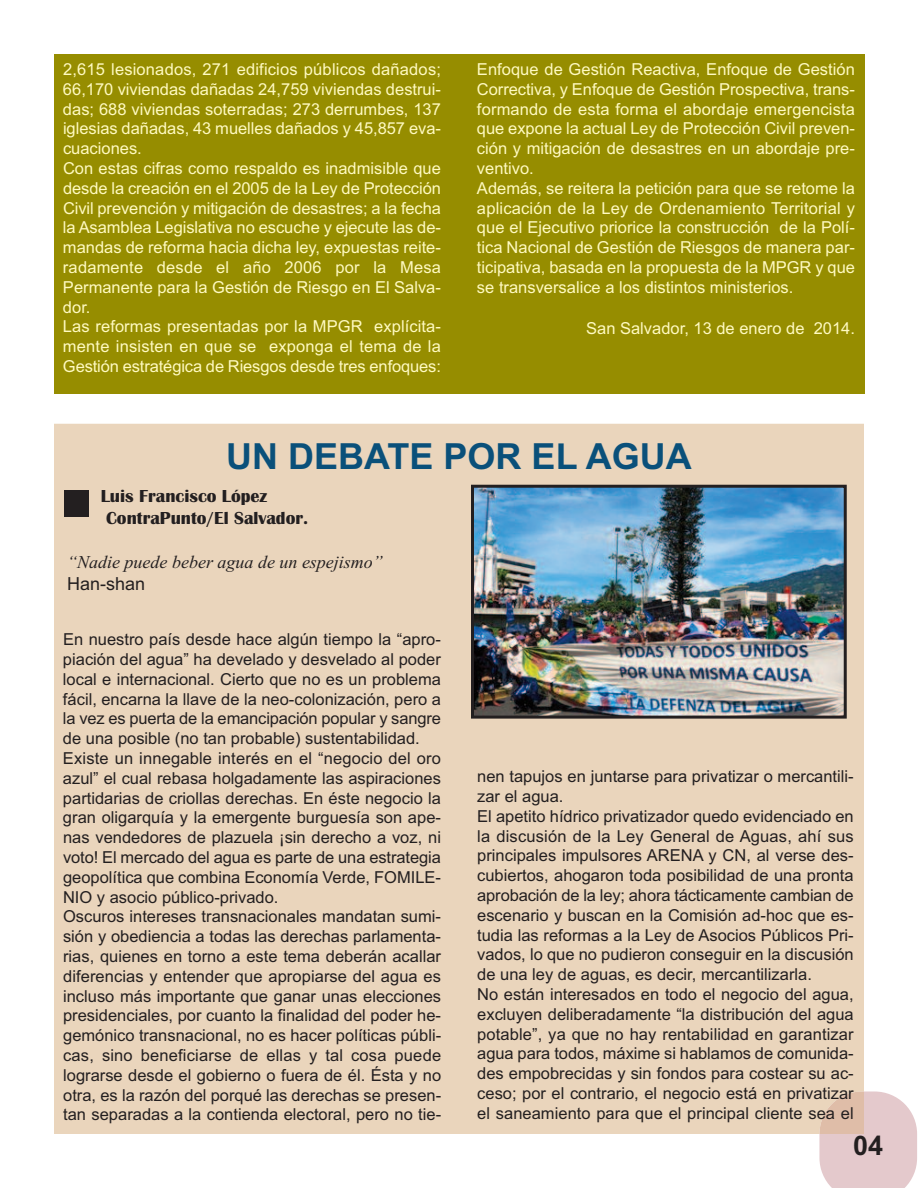
<style>
.page{position:relative;width:918px;height:1188px;background:#fff}
.page>*{position:absolute;margin:0;border:0;box-sizing:border-box;transform-origin:0 0}
.t1{font:700 36px "Arial";color:#0a507a}
.t2{font:700 27px "Arial";color:#231f20}
.t3{font:700 18px/21.6px "Britannic";color:#231f20}
.t4{font:italic 18px "Times New Roman";color:#231f20}
.t5{font:18px "Arial";color:#231f20}
.t6{font:16.5px/19.8px "Arial";color:#231f20}
.t7{font:16.5px/19.8px "Arial";color:#fffac1}
</style>
<div class="page">
<div style="left:54px;top:424px;width:810px;height:710px;background:#ead5bc"></div>
<svg style="left:819px;top:1092px;width:98px;height:96px;background:#e5cbc8"></svg>
<div style="left:54px;top:54px;width:810px;height:340px;background:#968d00"></div>
<img style="left:475px;top:489px;width:368px;height:226px">
<div style="left:471px;top:485px;width:376px;height:234px;border:3px solid #231f20"></div>
<div style="left:64px;top:490px;width:25px;height:26px;background:#231f20"></div>
<p class="t7" style="left:63px;top:59px;width:380px">2,615 lesionados, 271 edificios públicos dañados; 66,170 viviendas dañadas 24,759 viviendas destrui&shy;das; 688 viviendas soterradas; 273 derrumbes, 137 iglesias dañadas, 43 muelles dañados y 45,857 eva&shy;cuaciones.<br>Con estas cifras como respaldo es inadmisible que desde la creación en el 2005 de la Ley de Protección Civil prevención y mitigación de desastres; a la fecha la Asamblea Legislativa no escuche y ejecute las de&shy;mandas de reforma hacia dicha ley, expuestas reite&shy;radamente desde el año 2006 por la Mesa Permanente para la Gestión de Riesgo en El Salva&shy;dor.<br>Las reformas presentadas por la MPGR explícita&shy;mente insisten en que se exponga el tema de la Gestión estratégica de Riesgos desde tres enfoques:</p>
<p class="t7" style="left:477px;top:59px;width:380px">Enfoque de Gestión Reactiva, Enfoque de Gestión Correctiva, y Enfoque de Gestión Prospectiva, trans&shy;formando de esta forma el abordaje emergencista que expone la actual Ley de Protección Civil preven&shy;ción y mitigación de desastres en un abordaje pre&shy;ventivo.<br>Además, se reitera la petición para que se retome la aplicación de la Ley de Ordenamiento Territorial y que el Ejecutivo priorice la construcción de la Polí&shy;tica Nacional de Gestión de Riesgos de manera par&shy;ticipativa, basada en la propuesta de la MPGR y que se transversalice a los distintos ministerios.</p>
<p class="t7" style="left:586px;top:318px;width:270px">San Salvador, 13 de enero de 2014.</p>
<h1 class="t1" style="left:226px;top:436px;width:467px">UN DEBATE POR EL AGUA</h1>
<p class="t3" style="left:101px;top:485px;width:209px">Luis Francisco López<br>ContraPunto/El Salvador.</p>
<p class="t4" style="left:67px;top:551px;width:317px">“Nadie puede beber agua de un espejismo”</p>
<p class="t5" style="left:67px;top:573px;width:80px">Han-shan</p>
<p class="t6" style="left:63px;top:630px;width:380px">En nuestro país desde hace algún tiempo la “apro&shy;piación del agua” ha develado y desvelado al poder local e internacional. Cierto que no es un problema fácil, encarna la llave de la neo-colonización, pero a la vez es puerta de la emancipación popular y sangre de una posible (no tan probable) sustentabilidad.<br>Existe un innegable interés en el “negocio del oro azul” el cual rebasa holgadamente las aspiraciones partidarias de criollas derechas. En éste negocio la gran oligarquía y la emergente burguesía son ape&shy;nas vendedores de plazuela ¡sin derecho a voz, ni voto! El mercado del agua es parte de una estrategia geopolítica que combina Economía Verde, FOMILE-NIO y asocio público-privado.<br>Oscuros intereses transnacionales mandatan sumi&shy;sión y obediencia a todas las derechas parlamenta&shy;rias, quienes en torno a este tema deberán acallar diferencias y entender que apropiarse del agua es incluso más importante que ganar unas elecciones presidenciales, por cuanto la finalidad del poder he&shy;gemónico transnacional, no es hacer políticas públi&shy;cas, sino beneficiarse de ellas y tal cosa puede lograrse desde el gobierno o fuera de él. Ésta y no otra, es la razón del porqué las derechas se presen&shy;tan separadas a la contienda electoral, pero no tie-</p>
<p class="t6" style="left:477px;top:767px;width:378px">nen tapujos en juntarse para privatizar o mercantili&shy;zar el agua.<br>El apetito hídrico privatizador quedo evidenciado en la discusión de la Ley General de Aguas, ahí sus principales impulsores ARENA y CN, al verse des&shy;cubiertos, ahogaron toda posibilidad de una pronta aprobación de la ley; ahora tácticamente cambian de escenario y buscan en la Comisión ad-hoc que es&shy;tudia las reformas a la Ley de Asocios Públicos Pri&shy;vados, lo que no pudieron conseguir en la discusión de una ley de aguas, es decir, mercantilizarla.<br>No están interesados en todo el negocio del agua, excluyen deliberadamente “la distribución del agua potable”, ya que no hay rentabilidad en garantizar agua para todos, máxime si hablamos de comunida&shy;des empobrecidas y sin fondos para costear su ac&shy;ceso; por el contrario, el negocio está en privatizar el saneamiento para que el principal cliente sea el</p>
<h2 class="t2" style="left:853px;top:1130px;width:32px">04</h2>
</div>
